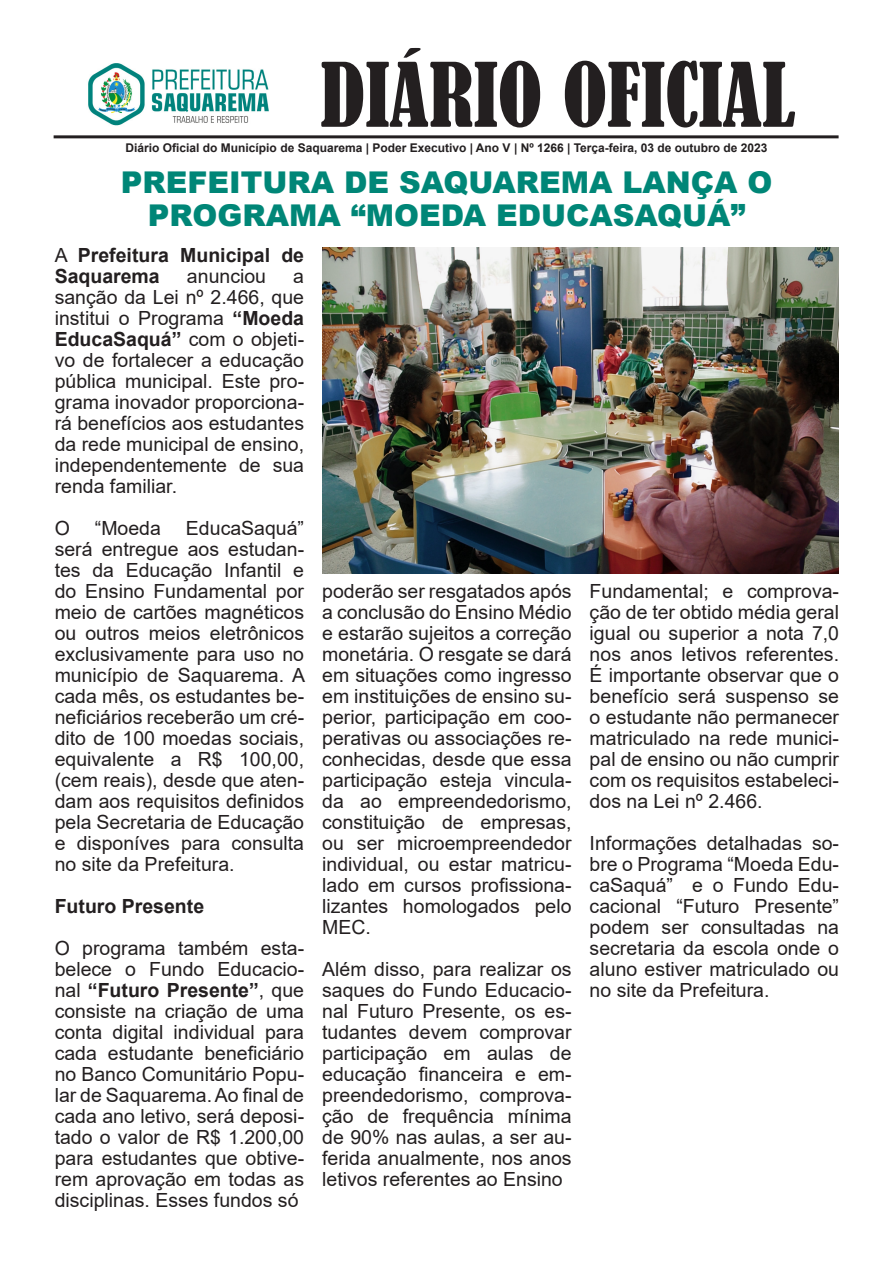
<style>
.page{position:relative;width:893px;height:1263px;background:#fff}
.page>*{position:absolute;margin:0;border:0;box-sizing:border-box;transform-origin:0 0}
.t1{font:condensed 82.5px "Bernard";color:#231f20}
.t2{font:900 30px "Arial";color:#008677}
.t3{font:19.5px/21px "Arial";color:#231f20;text-align:justify}
.t4{font:700 19.5px/21px "Arial";color:#231f20}
.t5{font:700 12px "Arial";color:#231f20}
.s1{font-weight:400}
.s2{font-weight:700}
</style>
<div class="page">
<hr style="left:54px;top:135px;width:785px;height:3px;background:#231f20">
<img style="left:88px;top:63px;width:181px;height:63px">
<img style="left:322px;top:248px;width:517px;height:326px">
<p class="t1" style="left:321px;top:47px;width:476px">DIÁRIO OFICIAL</p>
<p class="t5" style="left:126px;top:139px;width:643px">Diário Oficial do Município de Saquarema | Poder Executivo | Ano V | Nº 1266 | Terça-feira, 03 de outubro de 2023</p>
<p class="t2" style="left:121px;top:160px;width:653px">PREFEITURA DE SAQUAREMA LANÇA O</p>
<p class="t2" style="left:148px;top:193px;width:599px">PROGRAMA “MOEDA EDUCASAQUÁ”</p>
<p class="t4" style="left:55px;top:245px;width:251px"><span class="s1">A</span> Prefeitura Municipal de<br>Saquarema</p>
<p class="t3" style="left:187px;top:265px;width:81px">anunciou</p>
<p class="t3" style="left:55px;top:265px;width:251px;text-indent:239px">a sanção da Lei nº 2.466, que institui o Programa <span class="s2">“Moeda EducaSaquá”</span> com o objeti&shy;vo de fortalecer a educação pública municipal. Este pro&shy;grama inovador proporciona&shy;rá benefícios aos estudantes da rede municipal de ensino, independentemente de sua renda familiar.</p>
<p class="t3" style="left:55px;top:517px;width:17px">O</p>
<p class="t3" style="left:95px;top:517px;width:68px">“Moeda</p>
<p class="t3" style="left:55px;top:517px;width:252px;text-indent:131px">EducaSaquá” será entregue aos estudan&shy;tes da Educação Infantil e do Ensino Fundamental por meio de cartões magnéticos ou outros meios eletrônicos exclusivamente para uso no município de Saquarema. A cada mês, os estudantes be&shy;neficiários receberão um cré&shy;dito de 100 moedas sociais, equivalente a R$ 100,00, (cem reais), desde que aten&shy;dam aos requisitos definidos pela Secretaria de Educação e disponíves para consulta no site da Prefeitura.</p>
<p class="t4" style="left:55px;top:896px;width:151px">Futuro Presente</p>
<p class="t3" style="left:55px;top:937px;width:251px">O programa também esta&shy;belece o Fundo Educacio&shy;nal <span class="s2">“Futuro Presente”</span>, que consiste na criação de uma conta digital individual para cada estudante beneficiário no Banco Comunitário Popu&shy;lar de Saquarema. Ao final de cada ano letivo, será deposi&shy;tado o valor de R$ 1.200,00 para estudantes que obtive&shy;rem aprovação em todas as disciplinas. Esses fundos só</p>
<p class="t3" style="left:322px;top:580px;width:251px">poderão ser resgatados após a conclusão do Ensino Médio e estarão sujeitos a correção monetária. O resgate se dará em situações como ingresso em instituições de ensino su&shy;perior, participação em coo&shy;perativas ou associações re&shy;conhecidas, desde que essa participação esteja vincula&shy;da ao empreendedorismo, constituição de empresas, ou ser microempreendedor individual, ou estar matricu&shy;lado em cursos profissiona&shy;lizantes homologados pelo MEC.</p>
<p class="t3" style="left:322px;top:958px;width:251px">Além disso, para realizar os saques do Fundo Educacio&shy;nal Futuro Presente, os es&shy;tudantes devem comprovar participação em aulas de educação financeira e em&shy;preendedorismo, comprova&shy;ção de frequência mínima de 90% nas aulas, a ser au&shy;ferida anualmente, nos anos letivos referentes ao Ensino</p>
<p class="t3" style="left:590px;top:580px;width:251px">Fundamental; e comprova&shy;ção de ter obtido média geral igual ou superior a nota 7,0 nos anos letivos referentes.<br>É importante observar que o benefício será suspenso se o estudante não permanecer matriculado na rede munici&shy;pal de ensino ou não cumprir com os requisitos estabeleci&shy;dos na Lei nº 2.466.</p>
<p class="t3" style="left:590px;top:832px;width:251px">Informações detalhadas so&shy;bre o Programa “Moeda Edu&shy;caSaquá” e o Fundo Edu&shy;cacional “Futuro Presente” podem ser consultadas na secretaria da escola onde o aluno estiver matriculado ou no site da Prefeitura.</p>
</div>
